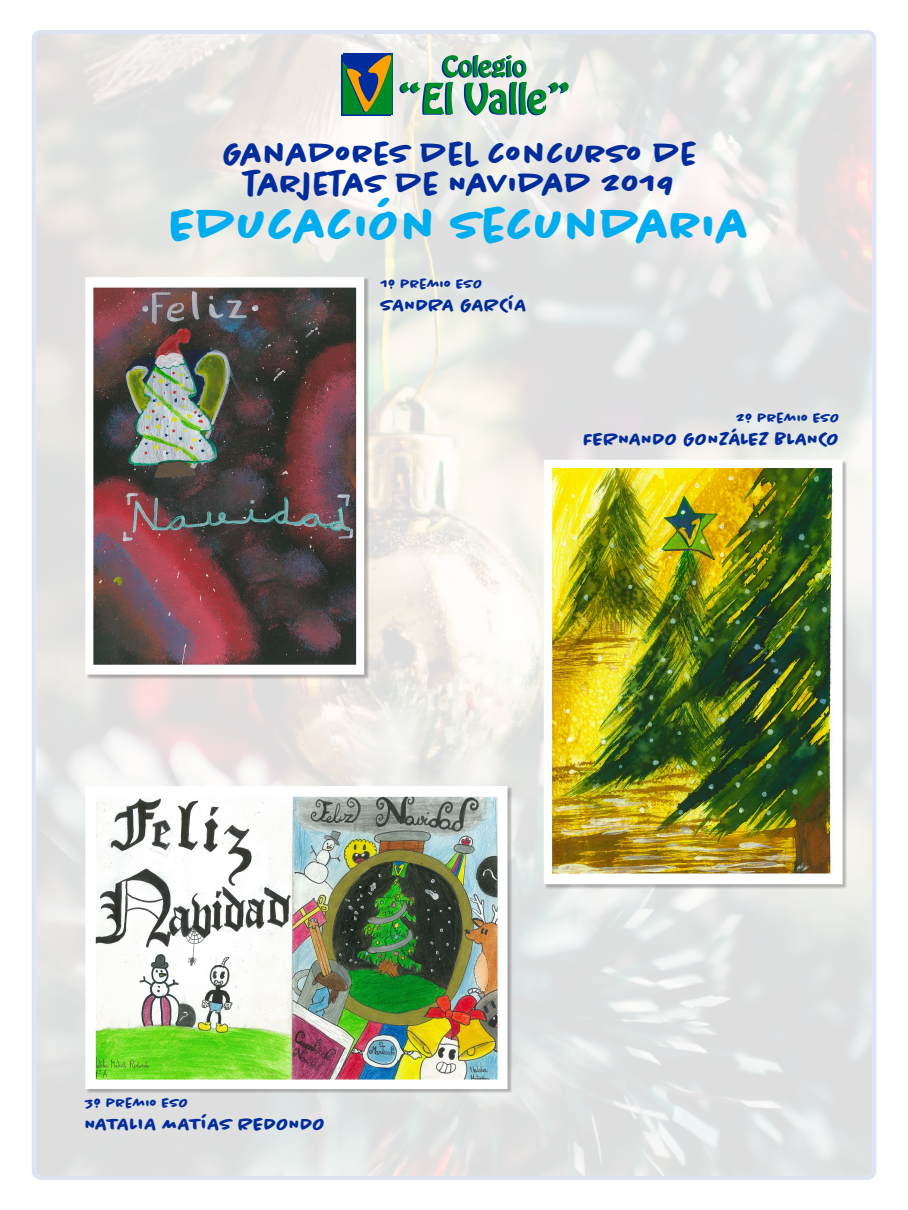
<style>
.page{position:relative;width:908px;height:1210px;background:#fff}
.page>*{position:absolute;margin:0;border:0;box-sizing:border-box;transform-origin:0 0}
.t1{font:700 48px "Chantal";color:#00aeef}
.t2{font:700 32px "Chantal";color:#002d9b}
.t3{font:700 19.2px "Chantal";color:#002d9b}
.t4{font:700 14.4px "Chantal";color:#002d9b}
</style>
<div class="page">
<img style="left:37px;top:35px;width:833px;height:1140px">
<div style="left:32px;top:30px;width:843px;height:1150px;border:4px solid #002d9b;border-radius:7px"></div>
<img style="left:539px;top:455px;width:307px;height:433px">
<img style="left:81px;top:273px;width:287px;height:405px">
<div style="left:341px;top:55px;width:50px;height:61px;border:1px solid #002d9b"></div>
<svg style="left:342px;top:53px;width:50px;height:61px;background:#3e6e48"></svg>
<svg style="left:399px;top:55px;width:169px;height:61px;background:#98c1ad"></svg>
<img style="left:81px;top:782px;width:430px;height:311px">
<p class="t2" style="left:224px;top:134px;width:475px">GANADORES DEL CONCURSO DE</p>
<p class="t2" style="left:245px;top:164px;width:433px">TARJETAS DE NAVIDAD 2019</p>
<p class="t1" style="left:171px;top:195px;width:581px">EDUCACIÓN SECUNDARIA</p>
<p class="t4" style="left:381px;top:275px;width:104px">1º PREMIO ESO</p>
<p class="t3" style="left:381px;top:293px;width:148px">SANDRA GARCÍA</p>
<p class="t4" style="left:736px;top:409px;width:105px">2º PREMIO ESO</p>
<p class="t3" style="left:583px;top:427px;width:257px">FERNANDO GONZÁLEZ BLANCO</p>
<p class="t4" style="left:85px;top:1094px;width:105px">3º PREMIO ESO</p>
<p class="t3" style="left:85px;top:1112px;width:242px">NATALIA MATÍAS REDONDO</p>
</div>
